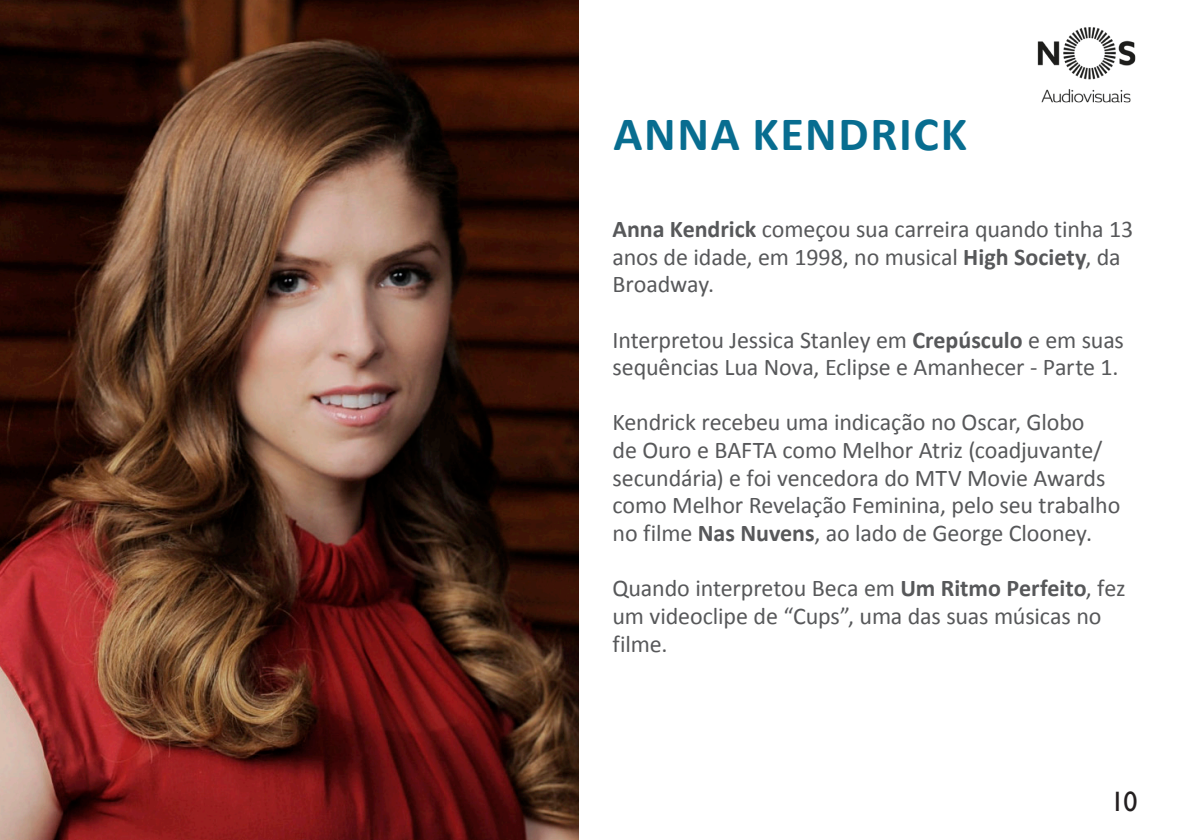
<style>
.page{position:relative;width:1191px;height:840px;background:#fff}
.page>*{position:absolute;margin:0;border:0;box-sizing:border-box;transform-origin:0 0}
.t1{font:700 48px "Calibri";letter-spacing:.035em;color:#086d90}
.t2{font:28px "Gill Sans";color:#231f20}
.t3{font:24px/27.6px "Calibri";letter-spacing:-.005em;color:#57585a}
.s1{font-weight:700}
</style>
<div class="page">
<img style="left:0;top:0;width:578px;height:839px">
<img style="left:1037px;top:27px;width:99px;height:76px">
<p class="t1" style="left:613px;top:103px;width:355px">ANNA KENDRICK</p>
<p class="t3" style="left:612px;top:215px;width:522px"><span class="s1">Anna Kendrick</span> começou sua carreira quando tinha 13 anos de idade, em 1998, no musical <span class="s1">High Society</span>, da<br>Broadway.</p>
<p class="t3" style="left:612px;top:325px;width:513px">Interpretou Jessica Stanley em <span class="s1">Crepúsculo</span> e em suas sequências Lua Nova, Eclipse e Amanhecer - Parte 1.</p>
<p class="t3" style="left:612px;top:408px;width:509px">Kendrick recebeu uma indicação no Oscar, Globo<br>de Ouro e BAFTA como Melhor Atriz (coadjuvante/ secundária) e foi vencedora do MTV Movie Awards como Melhor Revelação Feminina, pelo seu trabalho no filme <span class="s1">Nas Nuvens</span>, ao lado de George Clooney.</p>
<p class="t3" style="left:612px;top:574px;width:514px">Quando interpretou Beca em <span class="s1">Um Ritmo Perfeito</span>, fez um videoclipe de “Cups”, uma das suas músicas no filme.</p>
<p class="t2" style="left:1110px;top:784px;width:29px">10</p>
</div>
